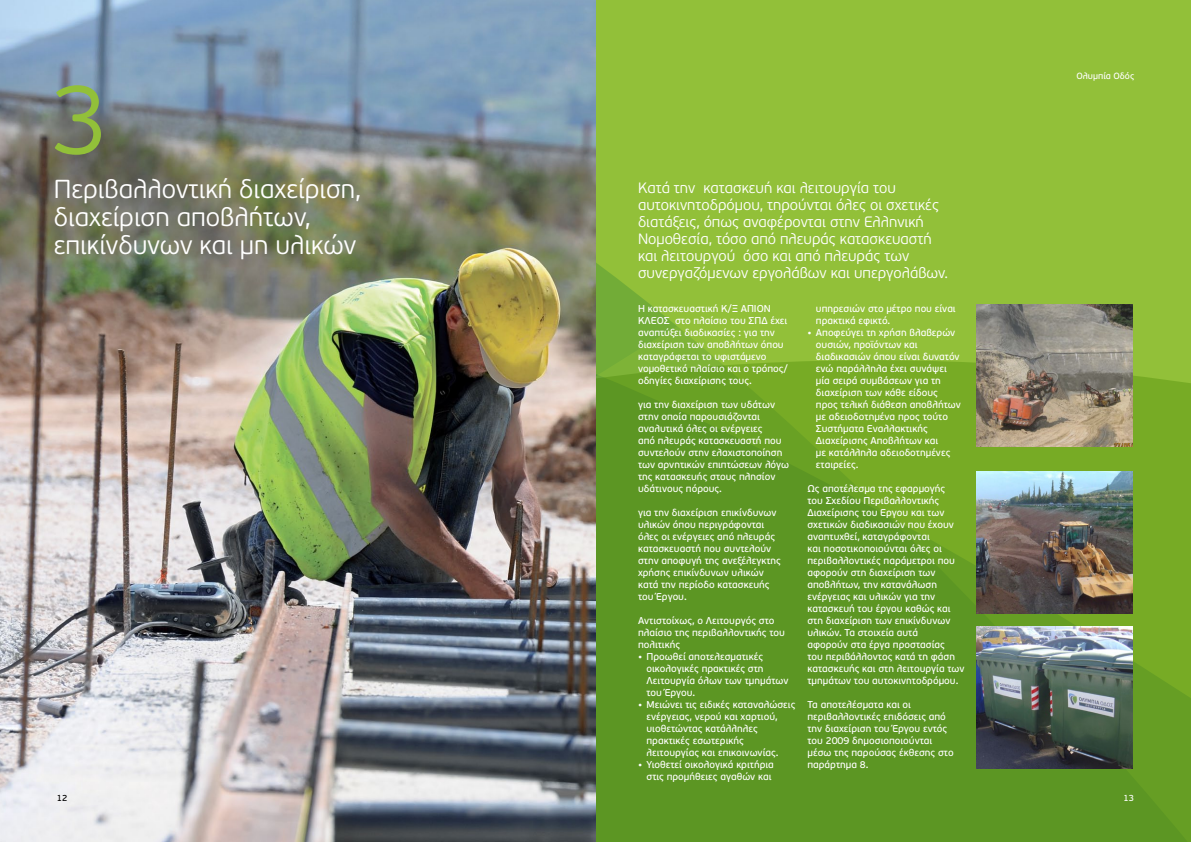
<style>
.page{position:relative;width:1191px;height:842px;background:#fff}
.page>*{position:absolute;margin:0;border:0;box-sizing:border-box;transform-origin:0 0}
.t1{font:300 100px "PF Beau Sans Pro";color:#92c039}
.t2{font:300 26px/28px "PF Beau Sans Pro";color:#fff}
.t3{font:300 15px/17px "PF Beau Sans Pro";color:#fff}
.t4{font:10px/12px "PF Beau Sans Pro Bbook";color:#fff}
.t5{font:9px "PF Beau Sans Pro Bbook";color:#fff}
.t6{font:9px "PF Beau Sans Pro Bbook";color:#000}
</style>
<div class="page">
<div style="left:595px;top:0;width:596px;height:73px;background:#92c039"></div>
<div style="left:595px;top:73px;width:596px;height:62px;background:#92c039"></div>
<svg style="left:595px;top:135px;width:596px;height:707px;background:#73a72b"></svg>
<img style="left:977px;top:626px;width:155px;height:142px">
<img style="left:0;top:0;width:595px;height:842px">
<img style="left:977px;top:305px;width:155px;height:141px">
<img style="left:977px;top:471px;width:155px;height:142px">
<h1 class="t1" style="left:50px;top:62px;width:60px">3</h1>
<h2 class="t2" style="left:54px;top:176px;width:309px">Περιβαλλοντική διαχείριση, διαχείριση αποβλήτων, επικίνδυνων και µη υλικών</h2>
<p class="t3" style="left:638px;top:179px;width:311px">Κατά την κατασκευή και λειτουργία του αυτοκινητοδρόμου, τηρούνται όλες οι σχετικές διατάξεις, όπως αναφέρονται στην Ελληνική Νομοθεσία, τόσο από πλευράς κατασκευαστή και λειτουργού όσο και από πλευράς των συνεργαζόμενων εργολάβων και υπεργολάβων.</p>
<p class="t4" style="left:638px;top:303px;width:151px">Η κατασκευαστική Κ/Ξ ΑΠΙΟΝ<br>ΚΛΕΟΣ στο πλαίσιο του ΣΠΔ έχει αναπτύξει διαδικασίες : για την διαχείριση των αποβλήτων όπου καταγράφεται το υφιστάμενο νομοθετικό πλαίσιο και ο τρόπος/ οδηγίες διαχείρισης τους.</p>
<p class="t4" style="left:638px;top:399px;width:153px">για την διαχείριση των υδάτων στην οποία παρουσιάζονται αναλυτικά όλες οι ενέργειες<br>από πλευράς κατασκευαστή που συντελούν στην ελαχιστοποίηση των αρνητικών επιπτώσεων λόγω της κατασκευής στους πλησίον υδάτινους πόρους.</p>
<p class="t4" style="left:638px;top:507px;width:144px">για την διαχείριση επικίνδυνων υλικών όπου περιγράφονται όλες οι ενέργειες από πλευράς κατασκευαστή που συντελούν στην αποφυγή της ανεξέλεγκτης χρήσης επικίνδυνων υλικών κατά την περίοδο κατασκευής του Έργου.</p>
<p class="t4" style="left:638px;top:615px;width:148px">Αντιστοίχως, ο Λειτουργός στο πλαίσιο της περιβαλλοντικής του πολιτικής</p>
<p class="t4" style="left:646px;top:651px;width:143px;text-indent:-8px">• Προωθεί αποτελεσματικές οικολογικές πρακτικές στη<br>Λειτουργία όλων των τμημάτων του Έργου.</p>
<p class="t4" style="left:646px;top:699px;width:150px;text-indent:-8px">• Μειώνει τις ειδικές καταναλώσεις ενέργειας, νερού και χαρτιού, υιοθετώντας κατάλληλες πρακτικές εσωτερικής λειτουργίας και επικοινωνίας.</p>
<p class="t4" style="left:638px;top:759px;width:137px;text-align:right">• Υιοθετεί οικολογικά κριτήρια στις προμήθειες αγαθών και</p>
<p class="t4" style="left:816px;top:303px;width:141px">υπηρεσιών στο μέτρο που είναι πρακτικά εφικτό.</p>
<p class="t4" style="left:816px;top:327px;width:146px;text-indent:-8px">• Αποφεύγει τη χρήση βλαβερών ουσιών, προϊόντων και διαδικασιών όπου είναι δυνατόν ενώ παράλληλα έχει συνάψει μία σειρά συμβάσεων για τη διαχείριση των κάθε είδους προς τελική διάθεση αποβλήτων με αδειοδοτημένα προς τούτο<br>Συστήματα Εναλλακτικής<br>Διαχείρισης Αποβλήτων και<br>με κατάλληλα αδειοδοτημένες εταιρείες.</p>
<p class="t4" style="left:807px;top:483px;width:159px">Ως αποτέλεσμα της εφαρμογής<br>του Σχεδίου Περιβαλλοντικής<br>Διαχείρισης του Εργου και των σχετικών διαδικασιών που έχουν αναπτυχθεί, καταγράφονται<br>και ποσοτικοποιούνται όλες οι περιβαλλοντικές παράμετροι που αφορούν στη διαχείριση των αποβλήτων, την κατανάλωση ενέργειας και υλικών για την κατασκευή του έργου καθώς και στη διαχείριση των επικίνδυνων υλικών. Τα στοιχεία αυτά<br>αφορούν στα έργα προστασίας<br>του περιβάλλοντος κατά τη φάση κατασκευής και στη λειτουργία των τμημάτων του αυτοκινητοδρόμου.</p>
<p class="t4" style="left:807px;top:699px;width:148px">Τα αποτελέσματα και οι περιβαλλοντικές επιδόσεις από την διαχείριση του Έργου εντός του 2009 δημοσιοποιούνται μέσω της παρούσας έκθεσης στο παράρτημα 8.</p>
<p class="t5" style="left:1076px;top:70px;width:59px">Ολυμπία Οδός</p>
<p class="t6" style="left:57px;top:793px;width:12px">12</p>
<p class="t5" style="left:1123px;top:793px;width:12px">13</p>
</div>
